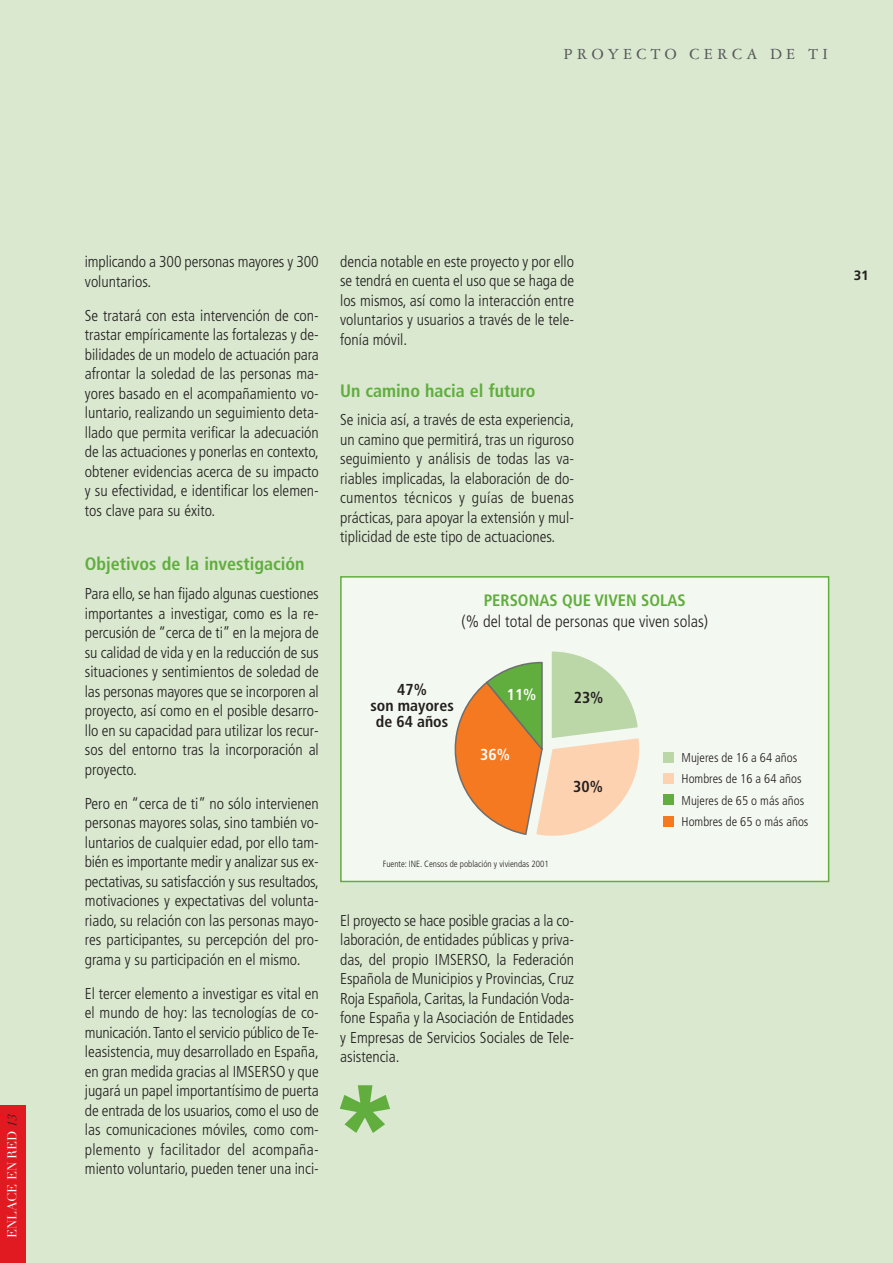
<style>
.page{position:relative;width:893px;height:1263px;background:#fff}
.page>*{position:absolute;margin:0;border:0;box-sizing:border-box;transform-origin:0 0}
.t1{font:900 120px "Frutiger";color:#61ad3e}
.t2{font:700 condensed 18px "Frutiger";color:#61ad3e}
.t3{font:300 condensed 16.5px "Frutiger";color:#231f20}
.t4{font:700 condensed 16.5px "Frutiger";color:#61ad3e}
.t5{font:16.5px "Garamond Three";letter-spacing:.25em;color:#58595b}
.t6{font:700 condensed 15.9px/15.9px "Frutiger";color:#231f20;text-align:center}
.t7{font:700 condensed 15.9px "Frutiger";color:#fff}
.t8{font:300 condensed 15.75px/19.5px "Frutiger";color:#231f20;text-align:justify}
.t9{font:700 13.5px "Frutiger";color:#231f20}
.t10{font:300 condensed 12.75px/21.3px "Frutiger";color:#231f20}
.t11{font:12.75px "Didot LH";color:#fff}
.t12{font:300 condensed 9px "Frutiger";color:#231f20}
.s1{font-style:italic;color:#231f20}
</style>
<div class="page">
<div style="left:0;top:0;width:892px;height:1263px;background:#d9e8cf"></div>
<div style="left:0;top:1106px;width:25px;height:157px;background:#e11a22"></div>
<div style="left:341px;top:577px;width:487px;height:304px;background:#f3f8f0"></div>
<svg style="left:454px;top:651px;width:186px;height:185px"></svg>
<div style="left:663px;top:752px;width:11px;height:11px;background:#bbd7a7"></div>
<div style="left:663px;top:773px;width:11px;height:11px;background:#fdd2b0"></div>
<div style="left:663px;top:794px;width:11px;height:11px;background:#61ad3e"></div>
<div style="left:663px;top:816px;width:11px;height:10px;background:#f47920"></div>
<div style="left:340px;top:576px;width:489px;height:306px;border:2px solid #61ad3e"></div>
<p class="t5" style="left:563px;top:48px;width:266px">PROYECTO CERCA DE TI</p>
<p class="t11" style="left:7px;top:1238px;width:126px;rotate:-90deg">ENLACE EN RED <span class="s1">13</span></p>
<p class="t8" style="left:85px;top:253px;width:235px">implicando a 300 personas mayores y 300 voluntarios.</p>
<p class="t8" style="left:85px;top:307px;width:235px">Se tratará con esta intervención de con&shy;trastar empíricamente las fortalezas y de&shy;bilidades de un modelo de actuación para afrontar la soledad de las personas ma&shy;yores basado en el acompañamiento vo&shy;luntario, realizando un seguimiento deta&shy;llado que permita verificar la adecuación de las actuaciones y ponerlas en contexto, obtener evidencias acerca de su impacto y su efectividad, e identificar los elemen&shy;tos clave para su éxito.</p>
<p class="t2" style="left:85px;top:556px;width:221px">Objetivos de la investigación</p>
<p class="t8" style="left:85px;top:585px;width:235px">Para ello, se han fijado algunas cuestiones importantes a investigar, como es la re&shy;percusión de “cerca de ti” en la mejora de su calidad de vida y en la reducción de sus situaciones y sentimientos de soledad de las personas mayores que se incorporen al proyecto, así como en el posible desarro&shy;llo en su capacidad para utilizar los recur&shy;sos del entorno tras la incorporación al proyecto.</p>
<p class="t8" style="left:85px;top:795px;width:235px">Pero en “cerca de ti” no sólo intervienen personas mayores solas, sino también vo&shy;luntarios de cualquier edad, por ello tam&shy;bién es importante medir y analizar sus ex&shy;pectativas, su satisfacción y sus resultados, motivaciones y expectativas del volunta&shy;riado, su relación con las personas mayo&shy;res participantes, su percepción del pro&shy;grama y su participación en el mismo.</p>
<p class="t8" style="left:85px;top:985px;width:235px">El tercer elemento a investigar es vital en el mundo de hoy: las tecnologías de co&shy;municación.Tanto el servicio público de Te&shy;leasistencia, muy desarrollado en España, en gran medida gracias al IMSERSO y que jugará un papel importantísimo de puerta de entrada de los usuarios, como el uso de las comunicaciones móviles, como com&shy;plemento y facilitador del acompaña&shy;miento voluntario, pueden tener una inci-</p>
<p class="t8" style="left:340px;top:253px;width:235px">dencia notable en este proyecto y por ello se tendrá en cuenta el uso que se haga de los mismos, así como la interacción entre voluntarios y usuarios a través de le tele&shy;fonía móvil.</p>
<p class="t2" style="left:340px;top:384px;width:197px">Un camino hacia el futuro</p>
<p class="t8" style="left:340px;top:411px;width:235px">Se inicia así, a través de esta experiencia, un camino que permitirá, tras un riguroso seguimiento y análisis de todas las va&shy;riables implicadas, la elaboración de do&shy;cumentos técnicos y guías de buenas prácticas, para apoyar la extensión y mul&shy;tiplicidad de este tipo de actuaciones.</p>
<p class="t4" style="left:483px;top:593px;width:204px">PERSONAS QUE VIVEN SOLAS</p>
<p class="t3" style="left:461px;top:614px;width:248px">(% del total de personas que viven solas)</p>
<p class="t6" style="left:370px;top:683px;width:85px">47%<br>son mayores de 64 años</p>
<p class="t7" style="left:506px;top:688px;width:31px">11%</p>
<p class="t7" style="left:480px;top:748px;width:31px">36%</p>
<p class="t6" style="left:573px;top:691px;width:31px">23%</p>
<p class="t6" style="left:573px;top:780px;width:31px">30%</p>
<p class="t10" style="left:681px;top:748px;width:128px">Mujeres de 16 a 64 años<br>Hombres de 16 a 64 años<br>Mujeres de 65 o más años<br>Hombres de 65 o más años</p>
<p class="t12" style="left:382px;top:860px;width:168px">Fuente: INE. Censos de población y viviendas 2001</p>
<p class="t8" style="left:340px;top:912px;width:235px">El proyecto se hace posible gracias a la co&shy;laboración, de entidades públicas y priva&shy;das, del propio IMSERSO, la Federación Española de Municipios y Provincias, Cruz Roja Española, Caritas, la Fundación Voda&shy;fone España y la Asociación de Entidades y Empresas de Servicios Sociales de Tele&shy;asistencia.</p>
<h1 class="t1" style="left:328px;top:1079px;width:75px">*</h1>
<p class="t9" style="left:853px;top:270px;width:17px">31</p>
</div>
